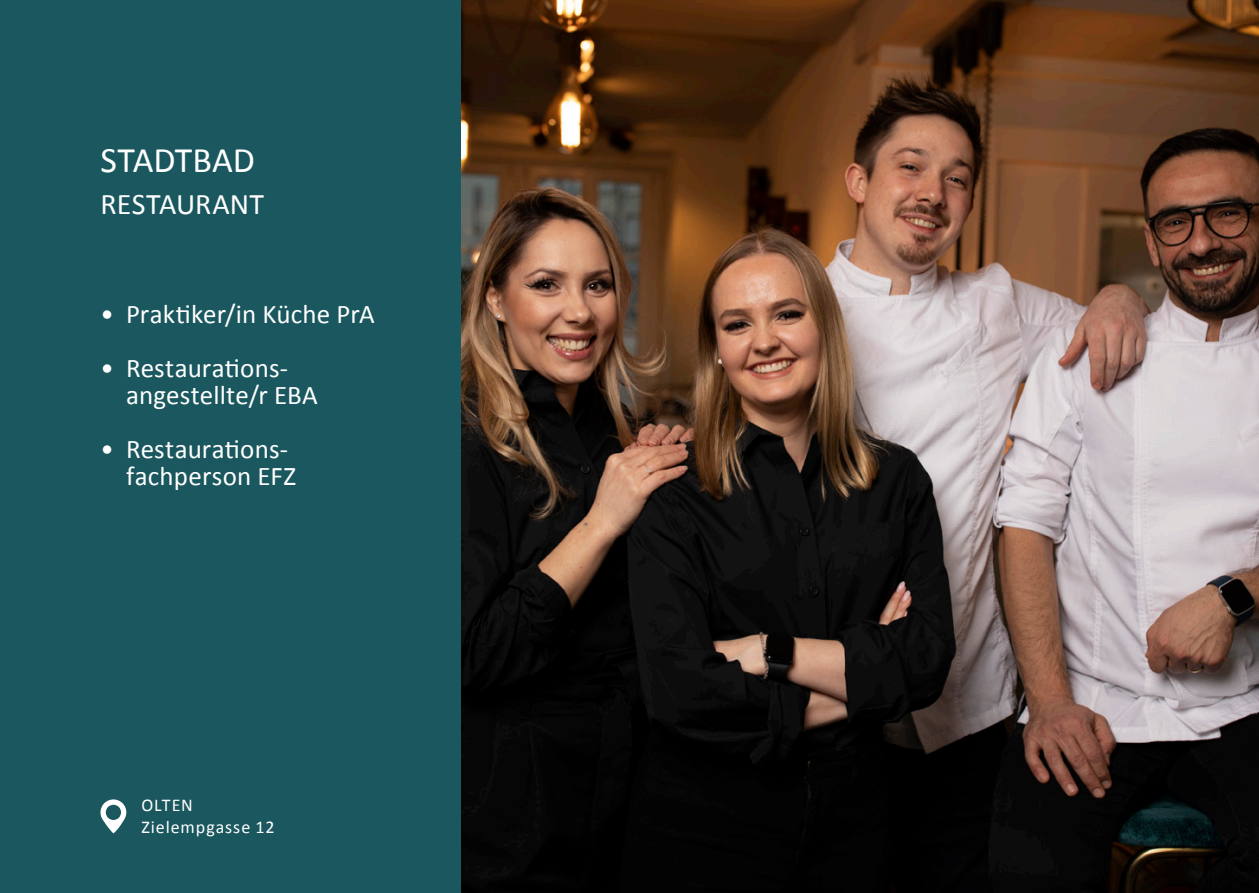
<style>
.page{position:relative;width:1259px;height:893px;background:#fff}
.page>*{position:absolute;margin:0;border:0;box-sizing:border-box;transform-origin:0 0}
.t1{font:36px "Calibri";letter-spacing:-.005em;color:#fff}
.t2{font:30px "Calibri";letter-spacing:.005em;color:#fff}
.t3{font:27px/27px "Calibri";letter-spacing:.005em;color:#fff}
.t4{font:18px/21.6px "Calibri";letter-spacing:.05em;color:#fff}
</style>
<div class="page">
<img style="left:461px;top:0;width:798px;height:893px">
<div style="left:0;top:0;width:461px;height:893px;background:#1a575e"></div>
<svg style="left:100px;top:799px;width:26px;height:34px"></svg>
<h1 class="t1" style="left:100px;top:137px;width:156px">STADTBAD</h1>
<p class="t2" style="left:100px;top:185px;width:165px">RESTAURANT</p>
<p class="t3" style="left:100px;top:300px;width:276px">• Praktiker/in Küche PrA</p>
<p class="t3" style="left:126px;top:354px;width:193px;text-indent:-26px">• Restaurations&shy;angestellte/r EBA</p>
<p class="t3" style="left:126px;top:435px;width:172px;text-indent:-26px">• Restaurations&shy;fachperson EFZ</p>
<p class="t4" style="left:141px;top:793px;width:135px">OLTEN<br>Zielempgasse 12</p>
</div>
